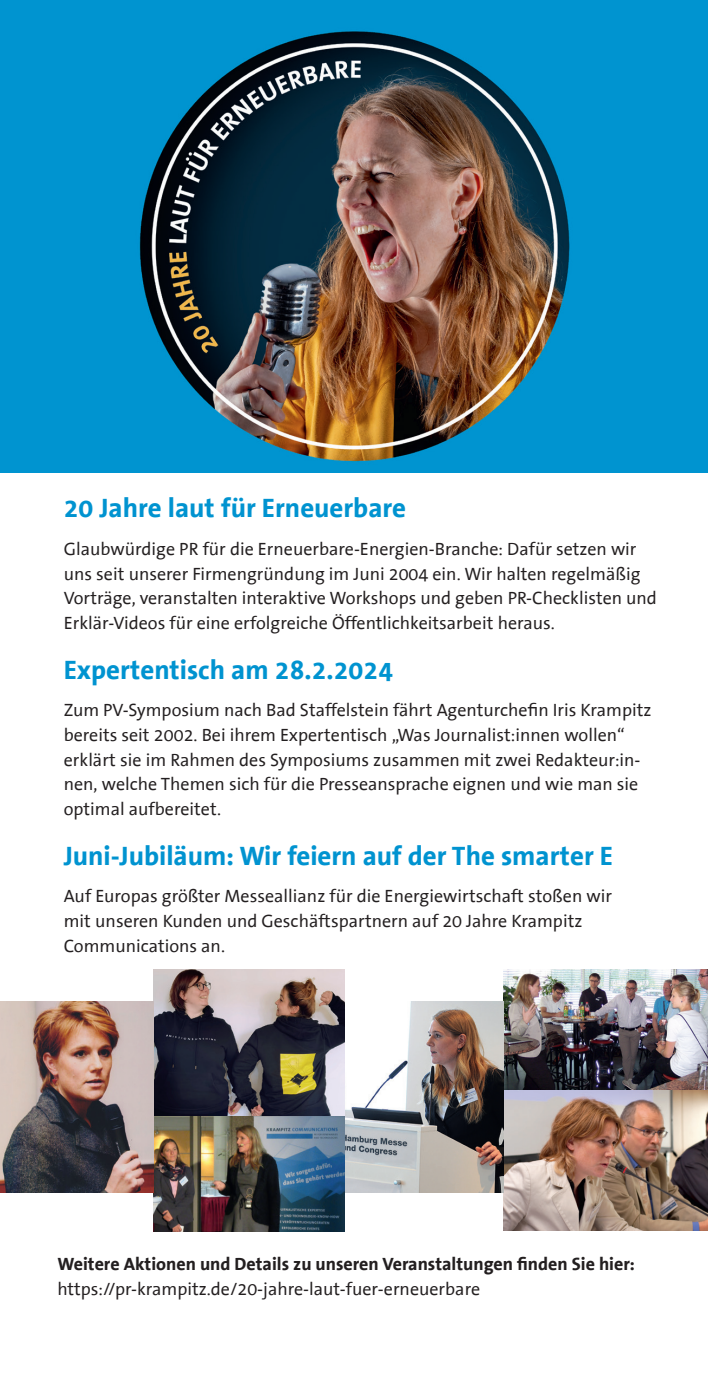
<style>
.page{position:relative;width:708px;height:1378px;background:#fff}
.page>*{position:absolute;margin:0;border:0;box-sizing:border-box;transform-origin:0 0}
.t1{font:700 27px "The Sans Office";color:#0093d0}
.t2{font:18px/24.8px "The Sans Office";color:#231f20}
.t3{font:700 18px "The Sans Office";color:#231f20}
</style>
<div class="page">
<img style="left:0;top:0;width:708px;height:472px">
<img style="left:504px;top:969px;width:204px;height:261px">
<img style="left:344px;top:1001px;width:160px;height:192px">
<img style="left:153px;top:969px;width:191px;height:262px">
<img style="left:0;top:1001px;width:153px;height:192px">
<h1 class="t1" style="left:64px;top:494px;width:344px">20 Jahre laut für Erneuerbare</h1>
<p class="t2" style="left:64px;top:537px;width:595px">Glaubwürdige PR für die Erneuerbare-Energien-Branche: Dafür setzen wir uns seit unserer Firmengründung im Juni 2004 ein. Wir halten regelmäßig Vorträge, veranstalten interaktive Workshops und geben PR-Checklisten und Erklär-Videos für eine erfolgreiche Öffentlichkeitsarbeit heraus.</p>
<h1 class="t1" style="left:64px;top:655px;width:331px">Expertentisch am 28.2.2024</h1>
<p class="t2" style="left:64px;top:698px;width:589px">Zum PV-Symposium nach Bad Staffelstein fährt Agenturchefin Iris Krampitz bereits seit 2002. Bei ihrem Expertentisch „Was Journalist:innen wollen“ erklärt sie im Rahmen des Symposiums zusammen mit zwei Redakteur:in&shy;nen, welche Themen sich für die Presseansprache eignen und wie man sie optimal aufbereitet.</p>
<h1 class="t1" style="left:64px;top:841px;width:551px">Juni-Jubiläum: Wir feiern auf der The smarter E</h1>
<p class="t2" style="left:64px;top:884px;width:550px">Auf Europas größter Messeallianz für die Energiewirtschaft stoßen wir mit unseren Kunden und Geschäftspartnern auf 20 Jahre Krampitz<br>Communications an.</p>
<p class="t3" style="left:57px;top:1254px;width:579px">Weitere Aktionen und Details zu unseren Veranstaltungen finden Sie hier:</p>
<p class="t2" style="left:57px;top:1277px;width:424px">https://pr-krampitz.de/20-jahre-laut-fuer-erneuerbare</p>
</div>
